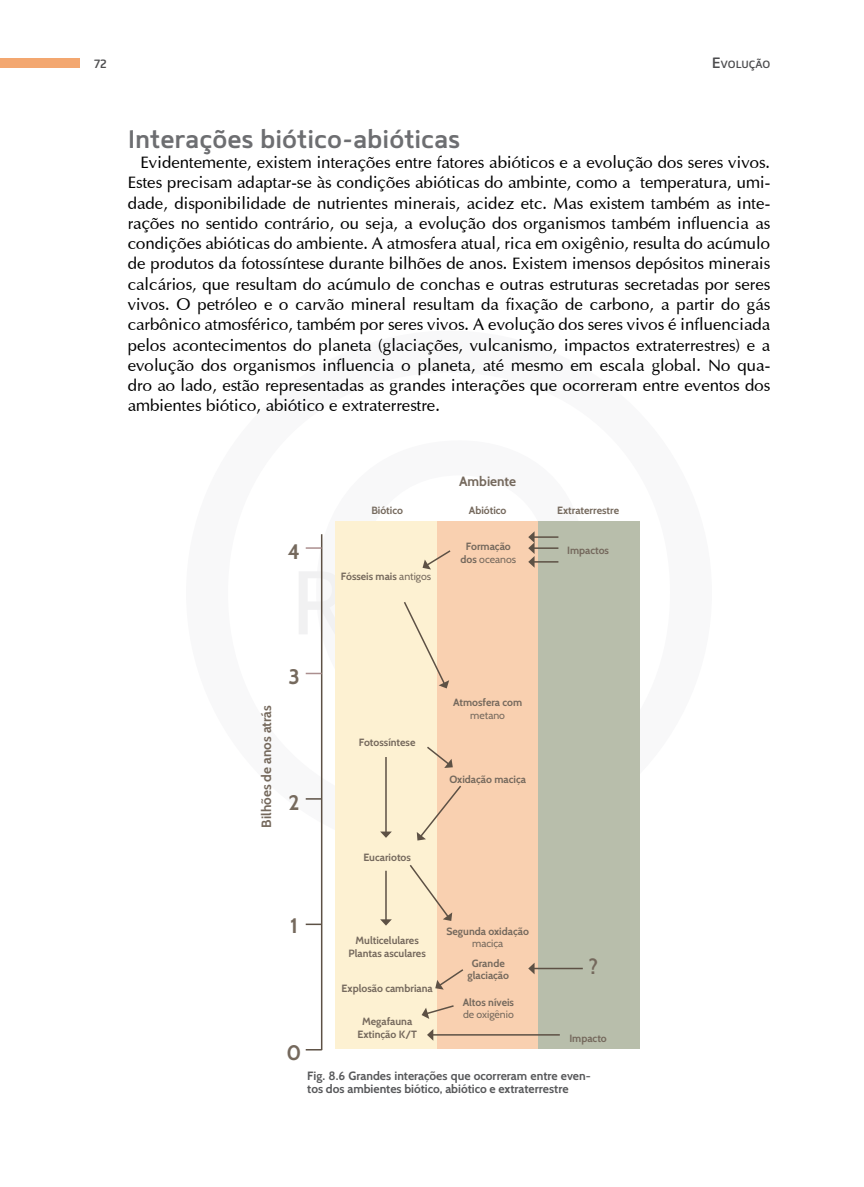
<style>
.page{position:relative;width:864px;height:1187px;background:#fff}
.page>*{position:absolute;margin:0;border:0;box-sizing:border-box;transform-origin:0 0}
.t1{font:600 25.5px "Mentone";color:#6d6e71}
.t2{font:700 21px "Cabin";color:#75695d}
.t3{font:16.8px/20.2px "Optima";color:#000;text-align:justify}
.t4{font:700 13.5px "Cabin";color:#75695d}
.t5{font:700 12px/13.5px "Cabin";color:#58595b}
.t6{font:600 12px "Mentone";color:#4d4d4f}
.t7{font:700 10.5px/12.6px "Cabin";color:#75695d;text-align:center}
.t8{font:10.5px "Cabin";color:#75695d}
.t9{font:600 10.5px "Mentone";color:#4d4d4f}
.s1{font-size:15px}
.s2{font-weight:400}
</style>
<div class="page">
<div style="left:0;top:59px;width:80px;height:9px;background:#f3a770"></div>
<div style="left:335px;top:521px;width:102px;height:527px;background:#fdf1d2"></div>
<div style="left:436px;top:521px;width:102px;height:527px;background:#f9d0b0"></div>
<div style="left:537px;top:521px;width:102px;height:527px;background:#b8beab"></div>
<svg style="left:404px;top:600px;width:45px;height:88px"></svg>
<svg style="left:409px;top:863px;width:43px;height:57px"></svg>
<svg style="left:416px;top:784px;width:45px;height:56px"></svg>
<hr style="left:533px;top:967px;width:49px;height:2px;background:#5d5145">
<svg style="left:528px;top:963px;width:6px;height:11px"></svg>
<hr style="left:385px;top:757px;width:1px;height:75px;background:#5d5145">
<svg style="left:380px;top:831px;width:11px;height:6px"></svg>
<hr style="left:385px;top:870px;width:1px;height:49px;background:#5d5145">
<svg style="left:380px;top:919px;width:11px;height:6px"></svg>
<hr style="left:432px;top:1034px;width:127px;height:1px;background:#5d5145">
<svg style="left:427px;top:1029px;width:6px;height:11px"></svg>
<svg style="left:528px;top:531px;width:30px;height:36px"></svg>
<svg style="left:427px;top:745px;width:25px;height:23px"></svg>
<svg style="left:422px;top:549px;width:29px;height:20px"></svg>
<svg style="left:435px;top:967px;width:29px;height:22px"></svg>
<svg style="left:421px;top:1003px;width:33px;height:15px"></svg>
<hr style="left:321px;top:534px;width:1px;height:515px;background:#5d5145">
<svg style="left:305px;top:547px;width:16px;height:1px"></svg>
<svg style="left:305px;top:672px;width:16px;height:2px"></svg>
<svg style="left:305px;top:798px;width:16px;height:1px"></svg>
<svg style="left:305px;top:923px;width:16px;height:2px"></svg>
<svg style="left:305px;top:1048px;width:16px;height:2px"></svg>
<p class="t6" style="left:94px;top:56px;width:14px">72</p>
<p class="t9" style="left:711px;top:58px;width:60px"><span class="s1">E</span>VOLUÇÃO</p>
<h1 class="t1" style="left:128px;top:123px;width:334px">Interações biótico-abióticas</h1>
<p class="t3" style="left:128px;top:152px;width:643px;text-indent:13px">Evidentemente, existem interações entre fatores abióticos e a evolução dos seres vivos.<br>Estes precisam adaptar-se às condições abióticas do ambinte, como a temperatura, umi&shy;dade, disponibilidade de nutrientes minerais, acidez etc. Mas existem também as inte&shy;rações no sentido contrário, ou seja, a evolução dos organismos também influencia as condições abióticas do ambiente. A atmosfera atual, rica em oxigênio, resulta do acúmulo de produtos da fotossíntese durante bilhões de anos. Existem imensos depósitos minerais calcários, que resultam do acúmulo de conchas e outras estruturas secretadas por seres vivos. O petróleo e o carvão mineral resultam da fixação de carbono, a partir do gás carbônico atmosférico, também por seres vivos. A evolução dos seres vivos é influenciada pelos acontecimentos do planeta (glaciações, vulcanismo, impactos extraterrestres) e a evolução dos organismos influencia o planeta, até mesmo em escala global. No qua&shy;dro ao lado, estão representadas as grandes interações que ocorreram entre eventos dos ambientes biótico, abiótico e extraterrestre.</p>
<p class="t4" style="left:459px;top:472px;width:58px">Ambiente</p>
<p class="t2" style="left:288px;top:538px;width:14px">4</p>
<p class="t7" style="left:371px;top:503px;width:33px">Biótico</p>
<p class="t7" style="left:468px;top:503px;width:39px">Abiótico</p>
<p class="t7" style="left:557px;top:503px;width:63px">Extraterrestre</p>
<p class="t7" style="left:341px;top:570px;width:92px">Fósseis mais <span class="s2">antigos</span></p>
<p class="t7" style="left:460px;top:540px;width:57px">Formação dos <span class="s2">oceanos</span></p>
<p class="t7" style="left:567px;top:543px;width:43px">Impactos</p>
<p class="t4" style="left:258px;top:827px;width:124px;rotate:-90deg">Bilhões de anos atrás</p>
<p class="t2" style="left:288px;top:664px;width:13px">3</p>
<p class="t2" style="left:288px;top:789px;width:13px">2</p>
<p class="t7" style="left:359px;top:736px;width:58px">Fotossíntese</p>
<p class="t7" style="left:363px;top:851px;width:49px">Eucariotos</p>
<p class="t7" style="left:453px;top:696px;width:71px">Atmosfera com</p>
<p class="t8" style="left:470px;top:708px;width:36px">metano</p>
<p class="t7" style="left:449px;top:772px;width:78px">Oxidação maciça</p>
<p class="t2" style="left:290px;top:913px;width:9px">1</p>
<p class="t2" style="left:286px;top:1039px;width:16px">0</p>
<p class="t7" style="left:348px;top:934px;width:79px">Multicelulares<br>Plantas asculares</p>
<p class="t7" style="left:341px;top:981px;width:93px">Explosão cambriana</p>
<p class="t7" style="left:357px;top:1015px;width:61px">Megafauna<br>Extinção K/T</p>
<p class="t7" style="left:446px;top:924px;width:84px">Segunda oxidação</p>
<p class="t8" style="left:472px;top:937px;width:33px">maciça</p>
<p class="t7" style="left:467px;top:956px;width:43px">Grande glaciação</p>
<p class="t7" style="left:462px;top:995px;width:53px">Altos níveis</p>
<p class="t8" style="left:463px;top:1007px;width:52px">de oxigênio</p>
<p class="t2" style="left:588px;top:954px;width:11px">?</p>
<p class="t7" style="left:569px;top:1032px;width:39px">Impacto</p>
<p class="t5" style="left:307px;top:1068px;width:285px">Fig. 8.6 Grandes interações que ocorreram entre even&shy;tos dos ambientes biótico, abiótico e extraterrestre</p>
</div>
